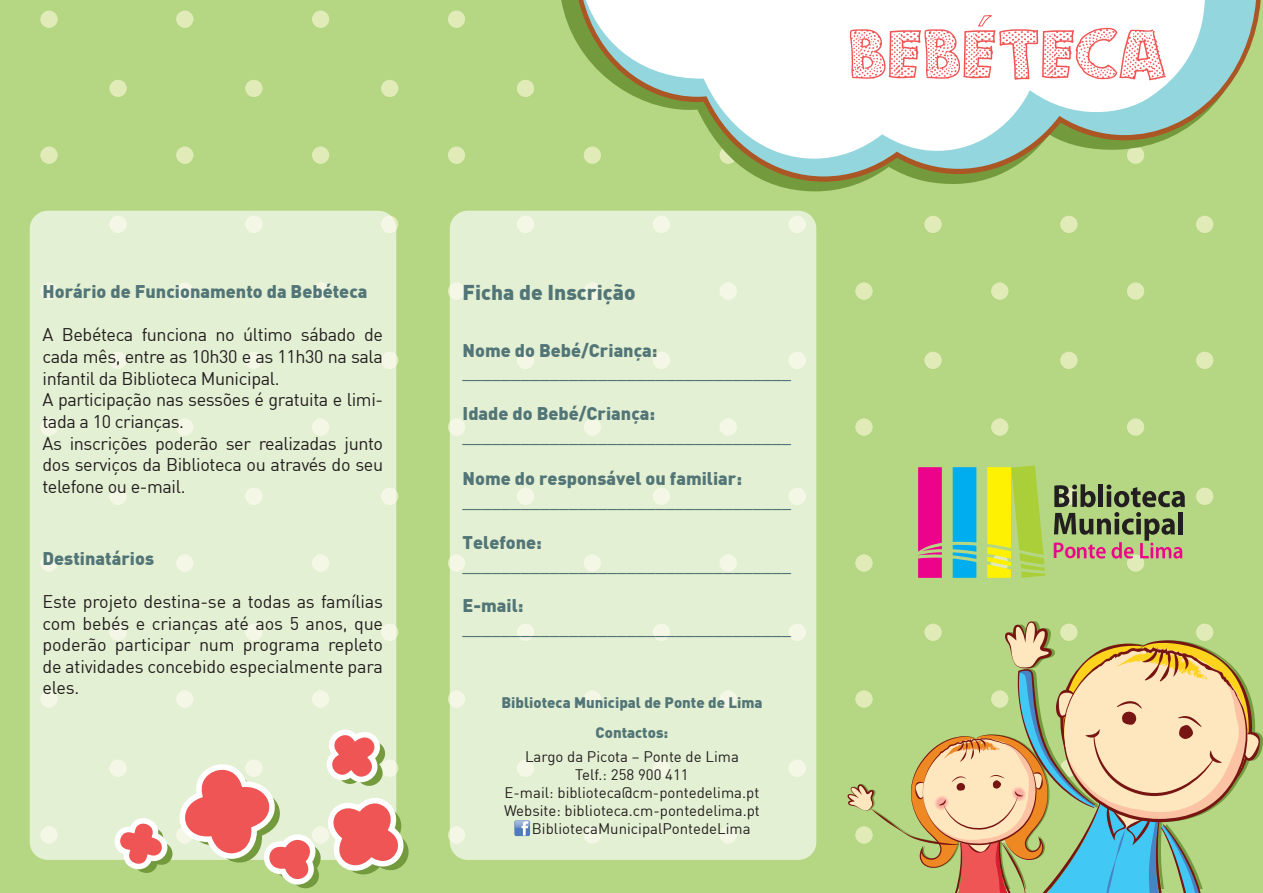
<style>
.page{position:relative;width:1263px;height:893px;background:#b5d783}
.page>*{position:absolute;margin:0;border:0;box-sizing:border-box;transform-origin:0 0}
.t1{font:700 68.85px "Stefanie Dots";color:#f05555}
.t2{font:600 22.65px "Myriad Pro";color:#ed028c;scale:.94 1}
.t3{font:900 21px "DIN";color:#527577}
.t4{font:18px/21.6px "DIN";letter-spacing:-.02em;color:#231f20}
.t5{font:18px "DIN";color:#527577}
.t6{font:900 18px "DIN";color:#527577}
.t7{font:15px "DIN";color:#231f20}
.t8{font:900 15px/30px "DIN";color:#527577;text-align:center}
</style>
<div class="page">
<div style="left:517px;top:80px;width:17px;height:17px;background:#e0ebb8;border-radius:50%"></div>
<div style="left:381px;top:80px;width:17px;height:17px;background:#e0ebb8;border-radius:50%"></div>
<div style="left:381px;top:488px;width:17px;height:17px;background:#e5eec5;border-radius:50%"></div>
<div style="left:448px;top:11px;width:17px;height:17px;background:#e0ebb8;border-radius:50%"></div>
<div style="left:381px;top:352px;width:17px;height:17px;background:#e5eec5;border-radius:50%"></div>
<div style="left:448px;top:283px;width:17px;height:17px;background:#e3edc0;border-radius:50%"></div>
<div style="left:448px;top:147px;width:17px;height:17px;background:#e0ebb8;border-radius:50%"></div>
<div style="left:448px;top:419px;width:17px;height:17px;background:#e3edc0;border-radius:50%"></div>
<div style="left:448px;top:826px;width:17px;height:17px;background:#e3edc0;border-radius:50%"></div>
<div style="left:448px;top:555px;width:17px;height:17px;background:#e3edc0;border-radius:50%"></div>
<svg style="left:381px;top:216px;width:17px;height:17px"></svg>
<div style="left:110px;top:80px;width:17px;height:17px;background:#e0ebb8;border-radius:50%"></div>
<div style="left:176px;top:11px;width:17px;height:17px;background:#e0ebb8;border-radius:50%"></div>
<div style="left:176px;top:147px;width:17px;height:17px;background:#e0ebb8;border-radius:50%"></div>
<div style="left:41px;top:147px;width:17px;height:17px;background:#e0ebb8;border-radius:50%"></div>
<div style="left:41px;top:11px;width:17px;height:17px;background:#e0ebb8;border-radius:50%"></div>
<div style="left:312px;top:147px;width:17px;height:17px;background:#e0ebb8;border-radius:50%"></div>
<div style="left:312px;top:11px;width:17px;height:17px;background:#e0ebb8;border-radius:50%"></div>
<div style="left:245px;top:80px;width:17px;height:17px;background:#e0ebb8;border-radius:50%"></div>
<div style="left:381px;top:624px;width:17px;height:17px;background:#e5eec5;border-radius:50%"></div>
<div style="left:448px;top:690px;width:17px;height:17px;background:#e3edc0;border-radius:50%"></div>
<div style="left:1196px;top:488px;width:17px;height:17px;background:#e0ebb8;border-radius:50%"></div>
<div style="left:1196px;top:352px;width:17px;height:17px;background:#e0ebb8;border-radius:50%"></div>
<div style="left:1196px;top:216px;width:17px;height:17px;background:#e0ebb8;border-radius:50%"></div>
<div style="left:855px;top:283px;width:17px;height:17px;background:#e0ebb8;border-radius:50%"></div>
<div style="left:924px;top:216px;width:17px;height:17px;background:#e0ebb8;border-radius:50%"></div>
<div style="left:924px;top:352px;width:17px;height:17px;background:#e0ebb8;border-radius:50%"></div>
<div style="left:855px;top:419px;width:17px;height:17px;background:#e0ebb8;border-radius:50%"></div>
<div style="left:855px;top:555px;width:17px;height:17px;background:#e0ebb8;border-radius:50%"></div>
<div style="left:1060px;top:352px;width:17px;height:17px;background:#e0ebb8;border-radius:50%"></div>
<div style="left:1127px;top:555px;width:17px;height:17px;background:#e0ebb8;border-radius:50%"></div>
<div style="left:1127px;top:419px;width:17px;height:17px;background:#e0ebb8;border-radius:50%"></div>
<div style="left:1060px;top:216px;width:17px;height:17px;background:#e0ebb8;border-radius:50%"></div>
<div style="left:991px;top:419px;width:17px;height:17px;background:#e0ebb8;border-radius:50%"></div>
<div style="left:1127px;top:283px;width:17px;height:17px;background:#e0ebb8;border-radius:50%"></div>
<div style="left:991px;top:283px;width:17px;height:17px;background:#e0ebb8;border-radius:50%"></div>
<div style="left:450px;top:211px;width:366px;height:649px;background:#e4f0d3;border-radius:18px"></div>
<div style="left:514px;top:820px;width:16px;height:16px;background:#507cbf;border-radius:2px"></div>
<svg style="left:515px;top:821px;width:14px;height:7px"></svg>
<svg style="left:521px;top:821px;width:7px;height:15px"></svg>
<svg style="left:561px;top:0;width:413px;height:191px"></svg>
<svg style="left:578px;top:0;width:683px;height:182px;fill:#fff"></svg>
<svg style="left:978px;top:15px;width:14px;height:12px"></svg>
<svg style="left:847px;top:621px;width:414px;height:272px"></svg>
<div style="left:30px;top:211px;width:366px;height:649px;background:#e4f0d3;border-radius:18px"></div>
<svg style="left:111px;top:724px;width:298px;height:165px"></svg>
<svg style="left:918px;top:467px;width:24px;height:111px;background:#e7158b"></svg>
<svg style="left:953px;top:467px;width:23px;height:111px;background:#0fb1e5"></svg>
<svg style="left:987px;top:465px;width:58px;height:113px"></svg>
<svg style="left:1054px;top:484px;width:131px;height:75px"></svg>
<h1 class="t1" style="left:848px;top:22px;width:321px">BEBETECA</h1>
<p class="t6" style="left:43px;top:280px;width:327px">Horário de Funcionamento da Bebéteca</p>
<p class="t4" style="left:43px;top:324px;width:342px">A Bebéteca funciona no último sábado de cada mês, entre as 10h30 e as 11h30 na sala infantil da Biblioteca Municipal.<br>A participação nas sessões é gratuita e limi&shy;tada a 10 crianças.<br>As inscrições poderão ser realizadas junto dos serviços da Biblioteca ou através do seu telefone ou e-mail.</p>
<p class="t6" style="left:43px;top:546px;width:113px">Destinatários</p>
<p class="t4" style="left:43px;top:590px;width:342px;text-align:justify">Este projeto destina-se a todas as famílias com bebés e crianças até aos 5 anos, que poderão participar num programa repleto de atividades concebido especialmente para eles.</p>
<p class="t3" style="left:463px;top:279px;width:175px">Ficha de Inscrição</p>
<p class="t6" style="left:463px;top:338px;width:196px">Nome do Bebé/Criança:</p>
<p class="t5" style="left:463px;top:361px;width:330px">__________________________________</p>
<p class="t6" style="left:463px;top:402px;width:194px">Idade do Bebé/Criança:</p>
<p class="t5" style="left:463px;top:424px;width:330px">__________________________________</p>
<p class="t6" style="left:463px;top:467px;width:281px">Nome do responsável ou familiar:</p>
<p class="t5" style="left:463px;top:489px;width:330px">__________________________________</p>
<p class="t6" style="left:463px;top:531px;width:81px">Telefone:</p>
<p class="t5" style="left:463px;top:553px;width:330px">__________________________________</p>
<p class="t6" style="left:463px;top:594px;width:63px">E-mail:</p>
<p class="t5" style="left:463px;top:616px;width:330px">__________________________________</p>
<p class="t8" style="left:501px;top:687px;width:263px">Biblioteca Municipal de Ponte de Lima<br>Contactos:</p>
<p class="t7" style="left:525px;top:748px;width:215px">Largo da Picota – Ponte de Lima</p>
<p class="t7" style="left:575px;top:766px;width:115px">Telf.: 258 900 411</p>
<p class="t7" style="left:505px;top:784px;width:256px">E-mail: biblioteca@cm-pontedelima.pt</p>
<p class="t7" style="left:504px;top:802px;width:257px">Website: biblioteca.cm-pontedelima.pt</p>
<p class="t7" style="left:532px;top:820px;width:220px">BibliotecaMunicipalPontedeLima</p>
<p class="t2" style="left:1052px;top:536px;width:27px">Po</p>
</div>
